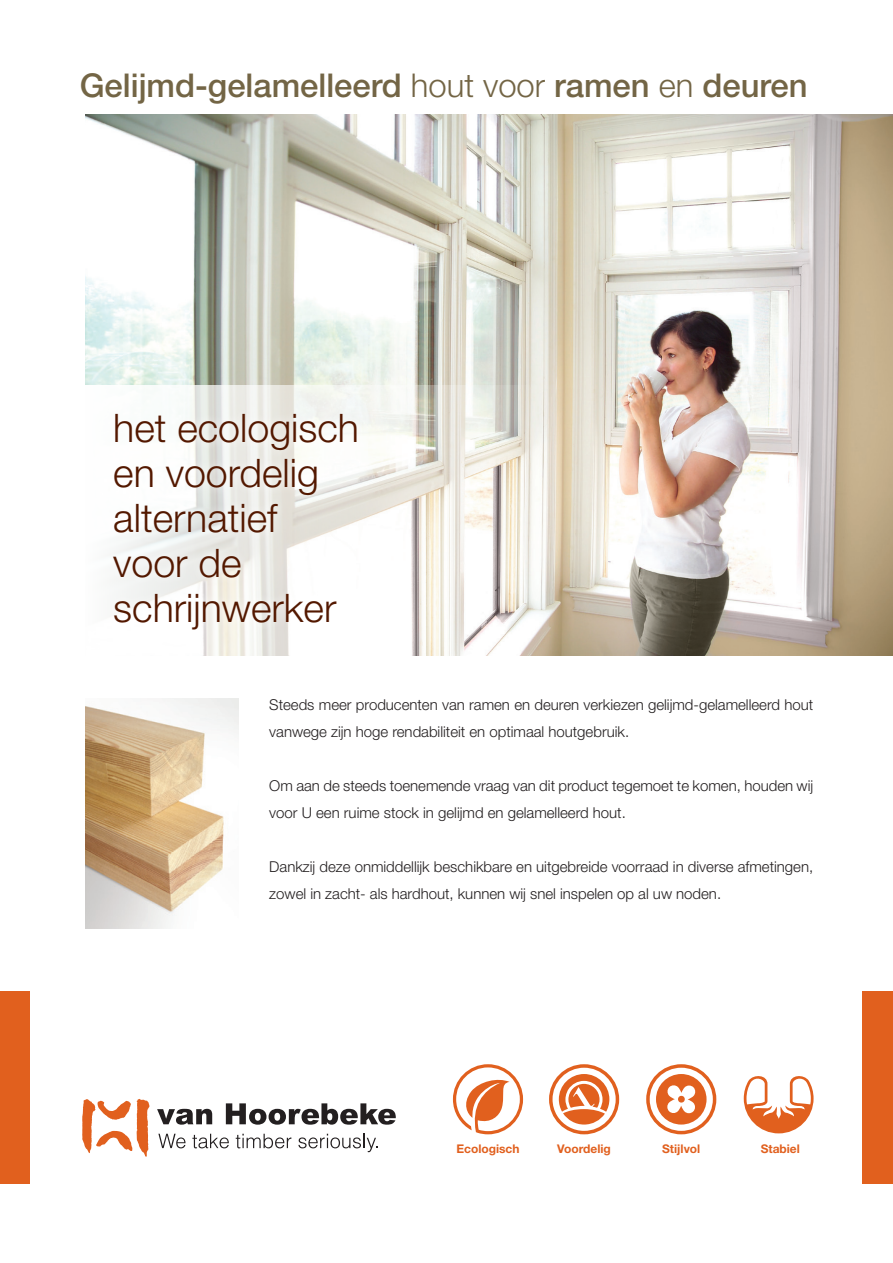
<style>
.page{position:relative;width:893px;height:1263px;background:#fff}
.page>*{position:absolute;margin:0;border:0;box-sizing:border-box;transform-origin:0 0}
.t1{font:300 39.3px/45px "Helvetica Neue LT Std";color:#531800}
.t2{font:500 32.85px "Helvetica Neue LT Std";color:#736545}
.t3{font:300 15px/27px "Helvetica Neue LT Std";color:#231f20}
.t4{font:700 12px "Helvetica Neue LT Std";color:#e1601e}
.s1{font-weight:300}
</style>
<div class="page">
<img style="left:86px;top:115px;width:807px;height:540px">
<div style="left:862px;top:991px;width:31px;height:193px;background:#e1601e"></div>
<div style="left:0;top:991px;width:29px;height:193px;background:#e1601e"></div>
<svg style="left:646px;top:1064px;width:70px;height:70px"></svg>
<svg style="left:549px;top:1064px;width:70px;height:70px"></svg>
<svg style="left:453px;top:1064px;width:70px;height:70px"></svg>
<svg style="left:744px;top:1076px;width:69px;height:57px"></svg>
<svg style="left:82px;top:1099px;width:68px;height:58px"></svg>
<svg style="left:157px;top:1109px;width:55px;height:16px"></svg>
<svg style="left:226px;top:1103px;width:170px;height:22px"></svg>
<svg style="left:192px;top:1134px;width:37px;height:14px"></svg>
<svg style="left:236px;top:1134px;width:55px;height:14px"></svg>
<svg style="left:298px;top:1134px;width:80px;height:18px"></svg>
<svg style="left:158px;top:1134px;width:28px;height:14px"></svg>
<img style="left:86px;top:698px;width:153px;height:230px">
<svg style="left:86px;top:385px;width:475px;height:270px"></svg>
<svg style="left:105px;top:405px;width:261px;height:233px"></svg>
<p class="t2" style="left:80px;top:65px;width:729px">Gelijmd-gelamelleerd <span class="s1">hout voor</span> ramen <span class="s1">en</span> deuren</p>
<p class="t1" style="left:113px;top:405px;width:247px">het ecologisch en voordelig alternatief voor de schrijnwerker</p>
<p class="t3" style="left:269px;top:691px;width:545px">Steeds meer producenten van ramen en deuren verkiezen gelijmd-gelamelleerd hout vanwege zijn hoge rendabiliteit en optimaal houtgebruik.</p>
<p class="t3" style="left:269px;top:772px;width:545px">Om aan de steeds toenemende vraag van dit product tegemoet te komen, houden wij voor U een ruime stock in gelijmd en gelamelleerd hout.</p>
<p class="t3" style="left:269px;top:853px;width:545px">Dankzij deze onmiddellijk beschikbare en uitgebreide voorraad in diverse afmetingen, zowel in zacht- als hardhout, kunnen wij snel inspelen op al uw noden.</p>
<p class="t4" style="left:456px;top:1141px;width:65px">Ecologisch</p>
<p class="t4" style="left:557px;top:1141px;width:55px">Voordelig</p>
<p class="t4" style="left:662px;top:1141px;width:40px">Stijlvol</p>
<p class="t4" style="left:761px;top:1141px;width:41px">Stabiel</p>
</div>
